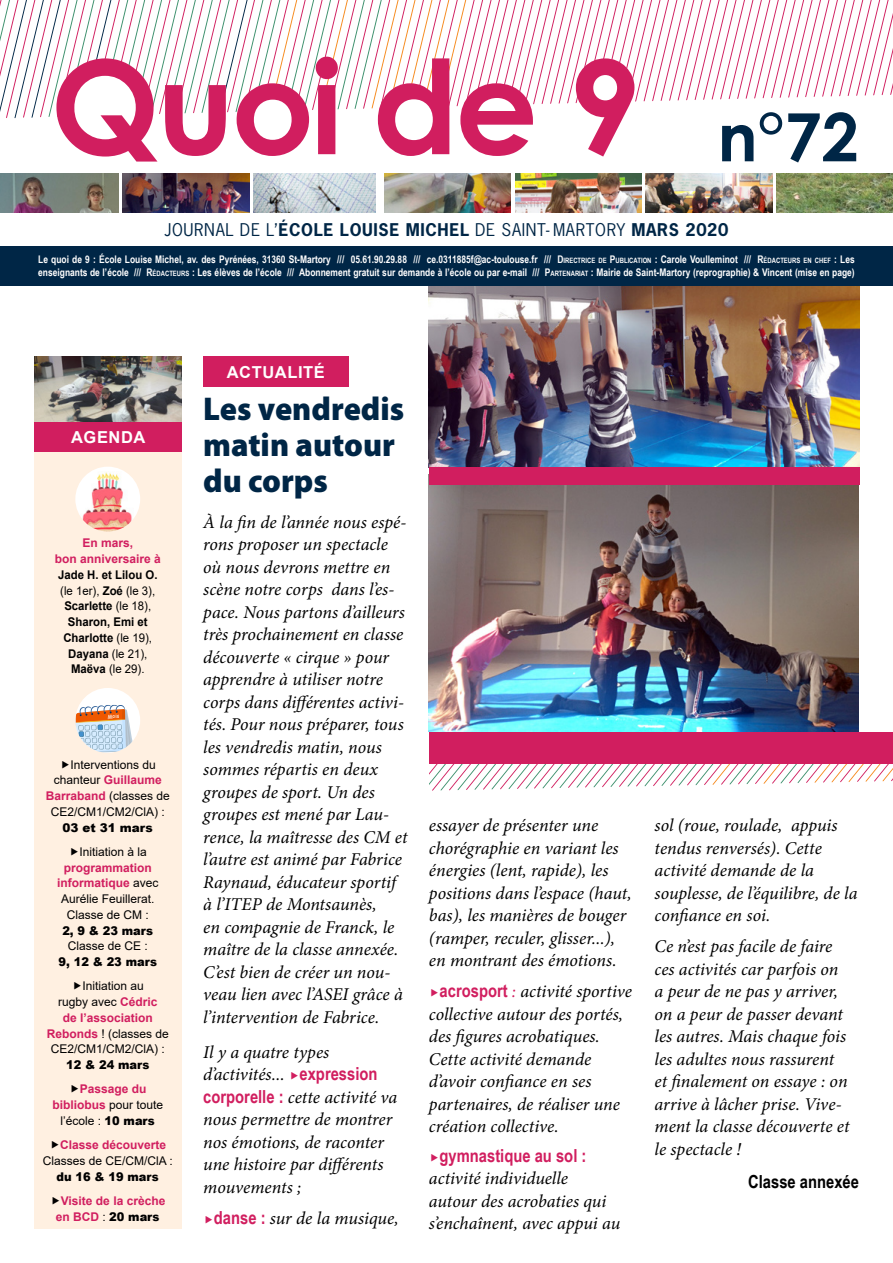
<style>
.page{position:relative;width:893px;height:1263px;background:#fff}
.page>*{position:absolute;margin:0;border:0;box-sizing:border-box;transform-origin:0 0}
.t1{font:700 66.6px "Century Gothic";color:#002646}
.t2{font:900 33px/36px "Myriad Pro";color:#002646}
.t3{font:italic 18px/22.5px "Minion Pro";color:#000}
.t4{font:700 18px "Arial Narrow";color:#d11e5f}
.t5{font:700 18px "Arial Narrow";color:#000}
.t6{font:16.5px "News Gothic Std";letter-spacing:.04em;color:#002646}
.t7{font:700 16.5px "Arial";letter-spacing:.035em;color:#fff}
.t8{font:12px/15.8px "Arial";color:#000;text-align:center}
.t9{font:700 12px/15.8px "Arial";color:#d11e5f;text-align:center}
.t10{font:700 12px/15.8px "Arial";color:#000;text-align:center;scale:.95 1}
.t11{font:900 12px "Arial";color:#000;scale:.95 1}
.t12{font:900 12px "Arial";color:#000}
.t13{font:700 10.5px/12.8px "Arial Narrow";color:#fff}
.t14{font:5.55px "Comic Sans MS";color:#fff;scale:.96 1}
.s1{font-weight:700}
.s2{font-style:inherit}
.s3{font-size:7.35px}
.s4{font-weight:400}
.s5{font-weight:400;color:#000}
.s6{font-weight:700;color:#d11e5f}
.s7{font-weight:900}
.s8{font-weight:900;color:#000}
.s9{font-family:"Arial Narrow";font-weight:700;font-style:normal;color:#d11e5f}
.s10{color:#d11e5f}
</style>
<div class="page">
<img style="left:429px;top:485px;width:430px;height:247px">
<img style="left:429px;top:286px;width:430px;height:182px">
<svg style="left:429px;top:764px;width:464px;height:27px"></svg>
<div style="left:429px;top:732px;width:464px;height:32px;background:#d11e5f"></div>
<div style="left:429px;top:468px;width:430px;height:17px;background:#d11e5f"></div>
<img style="left:0;top:173px;width:118px;height:40px">
<img style="left:123px;top:173px;width:126px;height:40px">
<img style="left:254px;top:173px;width:122px;height:40px">
<img style="left:384px;top:173px;width:127px;height:40px">
<img style="left:515px;top:173px;width:126px;height:40px">
<img style="left:646px;top:173px;width:126px;height:40px">
<img style="left:777px;top:173px;width:116px;height:40px">
<div style="left:0;top:246px;width:893px;height:40px;background:#002646"></div>
<img style="left:34px;top:356px;width:147px;height:66px">
<div style="left:34px;top:451px;width:148px;height:778px;background:#fff0e1"></div>
<img style="left:75px;top:467px;width:65px;height:64px;border-radius:32px">
<div style="left:75px;top:688px;width:65px;height:65px;background:#fff;border-radius:50%"></div>
<svg style="left:75px;top:705px;width:58px;height:48px"></svg>
<div style="left:203px;top:356px;width:146px;height:31px;background:#d11e5f"></div>
<div style="left:34px;top:422px;width:148px;height:29px;background:#d11e5f"></div>
<svg style="left:0;top:0;width:893px;height:118px"></svg>
<svg style="left:56px;top:57px;width:578px;height:105px"></svg>
<h1 class="t1" style="left:718px;top:87px;width:143px">n°72</h1>
<p class="t6" style="left:164px;top:219px;width:565px">JOURNAL DE L’<span class="s1">ÉCOLE LOUISE MICHEL</span> DE SAINT- MARTORY <span class="s1">MARS 2020</span></p>
<p class="t13" style="left:38px;top:253px;width:818px">Le quoi de 9 : École Louise Michel, av. des Pyrénées, 31360 St-Martory /// 05.61.90.29.88 /// ce.0311885f@ac-toulouse.fr /// <span class="s2">D</span><span class="s3">IRECTRICE DE</span> <span class="s2">P</span><span class="s3">UBLICATION</span> <span class="s2">:</span> Carole Voulleminot <span class="s2">/// R</span><span class="s3">ÉDACTEURS EN CHEF</span> <span class="s2">:</span> Les enseignants de l’école <span class="s2">/// R</span><span class="s3">ÉDACTEURS</span> <span class="s2">:</span> Les élèves de l’école /// Abonnement gratuit sur demande à l’école ou par e-mail /// <span class="s2">P</span><span class="s3">ARTENARIAT</span> <span class="s2">:</span> Mairie de Saint-Martory (reprographie) &amp; Vincent (mise en page)</p>
<p class="t7" style="left:71px;top:425px;width:76px">age nda</p>
<p class="t9" style="left:55px;top:535px;width:108px">En mars,<br>bon anniversaire à</p>
<p class="t10" style="left:58px;top:567px;width:106px">Jade H. et Lilou O. <span class="s4">(le 1er),</span> Zoé <span class="s4">(le 3),<br></span>Scarlette <span class="s4">(le 18),<br></span>Sharon, Emi et<br>Charlotte <span class="s4">(le 19),<br></span>Dayana <span class="s4">(le 21),<br></span>Maëva <span class="s4">(le 29).</span></p>
<p class="t14" style="left:107px;top:712px;width:14px;rotate:-3deg">Mois</p>
<p class="t8" style="left:70px;top:756px;width:87px">Interventions du</p>
<p class="t9" style="left:54px;top:772px;width:110px"><span class="s5">chanteur</span> Guillaume</p>
<p class="t8" style="left:46px;top:788px;width:126px"><span class="s6">Barraband</span> (classes de</p>
<p class="t8" style="left:51px;top:804px;width:116px">CE2/CM1/CM2/ClA) :</p>
<p class="t12" style="left:63px;top:818px;width:92px">03 et 31 mars</p>
<p class="t8" style="left:79px;top:844px;width:69px">Initiation à la</p>
<p class="t8" style="left:57px;top:859px;width:103px"><span class="s6">programmation informatique</span> avec<br>Aurélie Feuillerat.<br>Classe de CM :</p>
<p class="t11" style="left:62px;top:921px;width:97px">2, 9 &amp; 23 mars</p>
<p class="t8" style="left:68px;top:938px;width:82px">Classe de CE :</p>
<p class="t11" style="left:59px;top:953px;width:105px">9, 12 &amp; 23 mars</p>
<p class="t8" style="left:82px;top:978px;width:63px">Initiation au</p>
<p class="t8" style="left:58px;top:994px;width:101px">rugby avec <span class="s6">Cédric</span></p>
<p class="t9" style="left:63px;top:1010px;width:92px">de l’association</p>
<p class="t8" style="left:47px;top:1025px;width:124px"><span class="s6">Rebonds</span> ! (classes de</p>
<p class="t8" style="left:51px;top:1041px;width:116px">CE2/CM1/CM2/ClA) :</p>
<p class="t11" style="left:66px;top:1056px;width:89px">12 &amp; 24 mars</p>
<p class="t9" style="left:80px;top:1081px;width:68px">Passage du</p>
<p class="t9" style="left:52px;top:1097px;width:112px">bibliobus <span class="s5">pour toute</span></p>
<p class="t8" style="left:61px;top:1113px;width:96px">l’école : <span class="s7">10 mars</span></p>
<p class="t9" style="left:60px;top:1137px;width:108px">Classe découverte</p>
<p class="t8" style="left:43px;top:1153px;width:132px">Classes de CE/CM/ClA :</p>
<p class="t11" style="left:57px;top:1167px;width:109px">du 16 &amp; 19 mars</p>
<p class="t9" style="left:56px;top:1193px;width:111px">Visite de la crèche en BCD <span class="s5">:</span> <span class="s8">20 mars</span></p>
<p class="t7" style="left:227px;top:360px;width:100px">actualité</p>
<h2 class="t2" style="left:203px;top:392px;width:202px">Les vendredis matin autour du corps</h2>
<p class="t3" style="left:203px;top:511px;width:206px">À la fin de l’année nous espé&shy;rons proposer un spectacle où nous devrons mettre en scène notre corps dans l’es&shy;pace. Nous partons d’ailleurs très prochainement en classe découverte « cirque » pour apprendre à utiliser notre corps dans différentes activi&shy;tés. Pour nous préparer, tous les vendredis matin, nous sommes répartis en deux groupes de sport. Un des groupes est mené par Lau&shy;rence, la maîtresse des CM et l’autre est animé par Fabrice<br>Raynaud, éducateur sportif à l’ITEP de Montsaunès,<br>en compagnie de Franck, le maître de la classe annexée.<br>C’est bien de créer un nou&shy;veau lien avec l’ASEI grâce à l’intervention de Fabrice.</p>
<p class="t3" style="left:203px;top:1041px;width:196px">Il y a quatre types d’activités... <span class="s9">expression corporelle :</span> cette activité va nous permettre de montrer nos émotions, de raconter une histoire par différents mouvements ;</p>
<p class="t3" style="left:214px;top:1207px;width:186px"><span class="s9">danse :</span> sur de la musique,</p>
<p class="t3" style="left:429px;top:814px;width:204px">essayer de présenter une chorégraphie en variant les énergies (lent, rapide), les positions dans l’espace (haut, bas), les manières de bouger (ramper, reculer, glisser...), en montrant des émotions.</p>
<p class="t3" style="left:429px;top:980px;width:205px;text-indent:11px"><span class="s9">acrosport</span> <span class="s10">:</span> activité sportive collective autour des portés, des figures acrobatiques.<br>Cette activité demande d’avoir confiance en ses partenaires, de réaliser une création collective.</p>
<p class="t4" style="left:440px;top:1142px;width:148px">gymnastique au sol :</p>
<p class="t3" style="left:429px;top:1167px;width:193px">activité individuelle autour des acrobaties qui s’enchaînent, avec appui au</p>
<p class="t3" style="left:655px;top:814px;width:204px">sol (roue, roulade, appuis tendus renversés). Cette activité demande de la souplesse, de l’équilibre, de la confiance en soi.</p>
<p class="t3" style="left:655px;top:935px;width:196px">Ce n’est pas facile de faire ces activités car parfois on a peur de ne pas y arriver, on a peur de passer devant les autres. Mais chaque fois les adultes nous rassurent et finalement on essaye : on arrive à lâcher prise. Vive&shy;ment la classe découverte et le spectacle !</p>
<p class="t5" style="left:748px;top:1168px;width:112px">Classe annexée</p>
</div>
